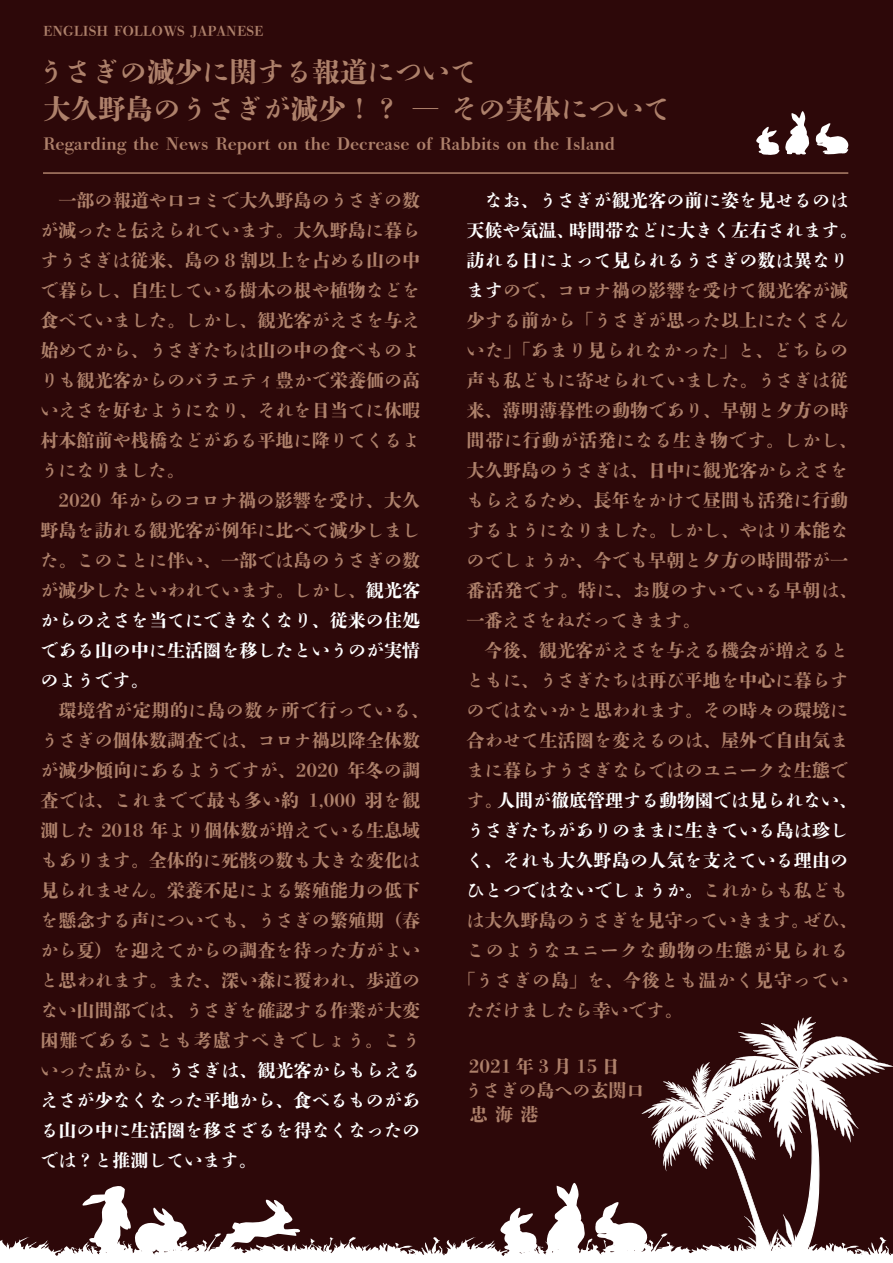
<style>
.page{position:relative;width:893px;height:1263px;background:#2d0809}
.page>*{position:absolute;margin:0;border:0;box-sizing:border-box;transform-origin:0 0}
.t1{font:800 27.45px/36.5px "DNP Shuei Shogo Min Std";color:#ae816b}
.t2{font:800 18px/30px "DNP Shuei Shogo Min Std";letter-spacing:.005em;color:#ae816b}
.t3{font:800 18px "DNP Shuei Shogo Min Std";letter-spacing:.01em;color:#fff}
.t4{font:800 18px "DNP Shuei Shogo Min Std";letter-spacing:.045em;color:#ae816b}
.t5{font:800 18px "DNP Shuei Shogo Min Std";letter-spacing:.055em;color:#ae816b}
.t6{font:800 18px "DNP Shuei Shogo Min Std";letter-spacing:.04em;color:#ae816b}
.t7{font:800 18px "DNP Shuei Shogo Min Std";letter-spacing:.065em;color:#ae816b}
.t8{font:800 18px "DNP Shuei Shogo Min Std";letter-spacing:.25em;color:#ae816b}
.t9{font:800 16.95px "DNP Shuei Shogo Min Std";color:#ae816b}
.t10{font:800 13.65px "DNP Shuei Shogo Min Std";color:#ae816b}
.s1{color:#fff}
.s2{color:#ae816b}
</style>
<div class="page">
<svg style="left:0;top:1017px;width:893px;height:246px"></svg>
<svg style="left:756px;top:111px;width:93px;height:44px"></svg>
<hr style="left:43px;top:172px;width:805px;height:2px;background:#ae816b">
<p class="t10" style="left:43px;top:21px;width:222px">ENGLISH FOLLOWS JAPANESE</p>
<h1 class="t1" style="left:37px;top:53px;width:635px">うさぎの減少に関する報道について<br>大久野島のうさぎが減少！？ ― その実体について</h1>
<p class="t9" style="left:43px;top:131px;width:574px">Regarding the News Report on the Decrease of Rabbits on the Island</p>
<p class="t2" style="left:40px;top:185px;width:381px">　一部の報道や口コミで大久野島のうさぎの数が減ったと伝えられています。大久野島に暮らすうさぎは従来、島の 8 割以上を占める山の中で暮らし、自生している樹木の根や植物などを食べていました。しかし、観光客がえさを与え始めてから、うさぎたちは山の中の食べものよりも観光客からのバラエティ豊かで栄養価の高いえさを好むようになり、それを目当てに休暇村本館前や桟橋などがある平地に降りてくるようになりました。<br>　2020 年からのコロナ禍の影響を受け、大久野島を訪れる観光客が例年に比べて減少しました。このことに伴い、一部では島のうさぎの数が減少したといわれています。しかし、<span class="s1">観光客からのえさを当てにできなくなり、従来の住処である山の中に生活圏を移したというのが実情のようです。</span></p>
<p class="t2" style="left:40px;top:695px;width:390px">　環境省が定期的に島の数ヶ所で行っている、うさぎの個体数調査では、コロナ禍以降全体数が減少傾向にあるようですが、2020 年冬の調査では、これまでで最も多い約 1,000 羽を観測した 2018 年より個体数が増えている生息域もあります。全体的に死骸の数も大きな変化は見られません。栄養不足による繁殖能力の低下を懸念する声についても、うさぎの繁殖期（春から夏）を迎えてからの調査を待った方がよいと思われます。また、深い森に覆われ、歩道のない山間部では、うさぎを確認する作業が大変困難であることも考慮すべきでしょう。こういった点から、<span class="s1">うさぎは、観光客からもらえるえさが少なくなった平地から、食べるものがある山の中に生活圏を移さざるを得なくなったのでは？と推測しています。</span></p>
<p class="t3" style="left:485px;top:187px;width:365px">なお、うさぎが観光客の前に姿を見せるのは</p>
<p class="t3" style="left:467px;top:217px;width:392px">天候や気温、時間帯などに大きく左右されます。</p>
<p class="t3" style="left:467px;top:247px;width:383px">訪れる日によって見られるうさぎの数は異なり</p>
<p class="t2" style="left:467px;top:275px;width:383px"><span class="s1">ます</span>ので、コロナ禍の影響を受けて観光客が減</p>
<p class="t2" style="left:467px;top:305px;width:383px">少する前から「うさぎが思った以上にたくさん</p>
<p class="t5" style="left:467px;top:337px;width:383px">いた」「あまり見られなかった」と、どちらの</p>
<p class="t2" style="left:467px;top:365px;width:383px">声も私どもに寄せられていました。うさぎは従</p>
<p class="t2" style="left:467px;top:395px;width:383px">来、薄明薄暮性の動物であり、早朝と夕方の時</p>
<p class="t6" style="left:467px;top:427px;width:392px">間帯に行動が活発になる生き物です。しかし、</p>
<p class="t2" style="left:467px;top:455px;width:383px">大久野島のうさぎは、日中に観光客からえさを</p>
<p class="t2" style="left:467px;top:485px;width:383px">もらえるため、長年をかけて昼間も活発に行動</p>
<p class="t2" style="left:467px;top:515px;width:383px">するようになりました。しかし、やはり本能な</p>
<p class="t2" style="left:467px;top:545px;width:383px">のでしょうか、今でも早朝と夕方の時間帯が一</p>
<p class="t4" style="left:467px;top:577px;width:392px">番活発です。特に、お腹のすいている早朝は、</p>
<p class="t2" style="left:467px;top:605px;width:235px">一番えさをねだってきます。</p>
<p class="t2" style="left:467px;top:635px;width:383px">　今後、観光客がえさを与える機会が増えると</p>
<p class="t2" style="left:467px;top:665px;width:383px">ともに、うさぎたちは再び平地を中心に暮らす</p>
<p class="t2" style="left:467px;top:695px;width:383px">のではないかと思われます。その時々の環境に</p>
<p class="t2" style="left:467px;top:725px;width:383px">合わせて生活圏を変えるのは、屋外で自由気ま</p>
<p class="t2" style="left:467px;top:755px;width:383px">まに暮らすうさぎならではのユニークな生態で</p>
<p class="t3" style="left:467px;top:787px;width:392px"><span class="s2">す。</span>人間が徹底管理する動物園では見られない、</p>
<p class="t3" style="left:467px;top:817px;width:383px">うさぎたちがありのままに生きている島は珍し</p>
<p class="t3" style="left:467px;top:847px;width:383px">く、それも大久野島の人気を支えている理由の</p>
<p class="t3" style="left:467px;top:877px;width:383px">ひとつではないでしょうか。<span class="s2">これからも私ども</span></p>
<p class="t2" style="left:467px;top:905px;width:392px">は大久野島のうさぎを見守っていきます。ぜひ、</p>
<p class="t7" style="left:467px;top:937px;width:383px">このようなユニークな動物の生態が見られる</p>
<p class="t4" style="left:458px;top:967px;width:392px">「うさぎの島」を、今後とも温かく見守ってい</p>
<p class="t2" style="left:467px;top:995px;width:217px">ただけましたら幸いです。</p>
<p class="t8" style="left:469px;top:1053px;width:153px">2021年3月15日</p>
<p class="t2" style="left:464px;top:1075px;width:181px">うさぎの島への玄関口</p>
<p class="t2" style="left:470px;top:1099px;width:70px">忠 海 港</p>
</div>
